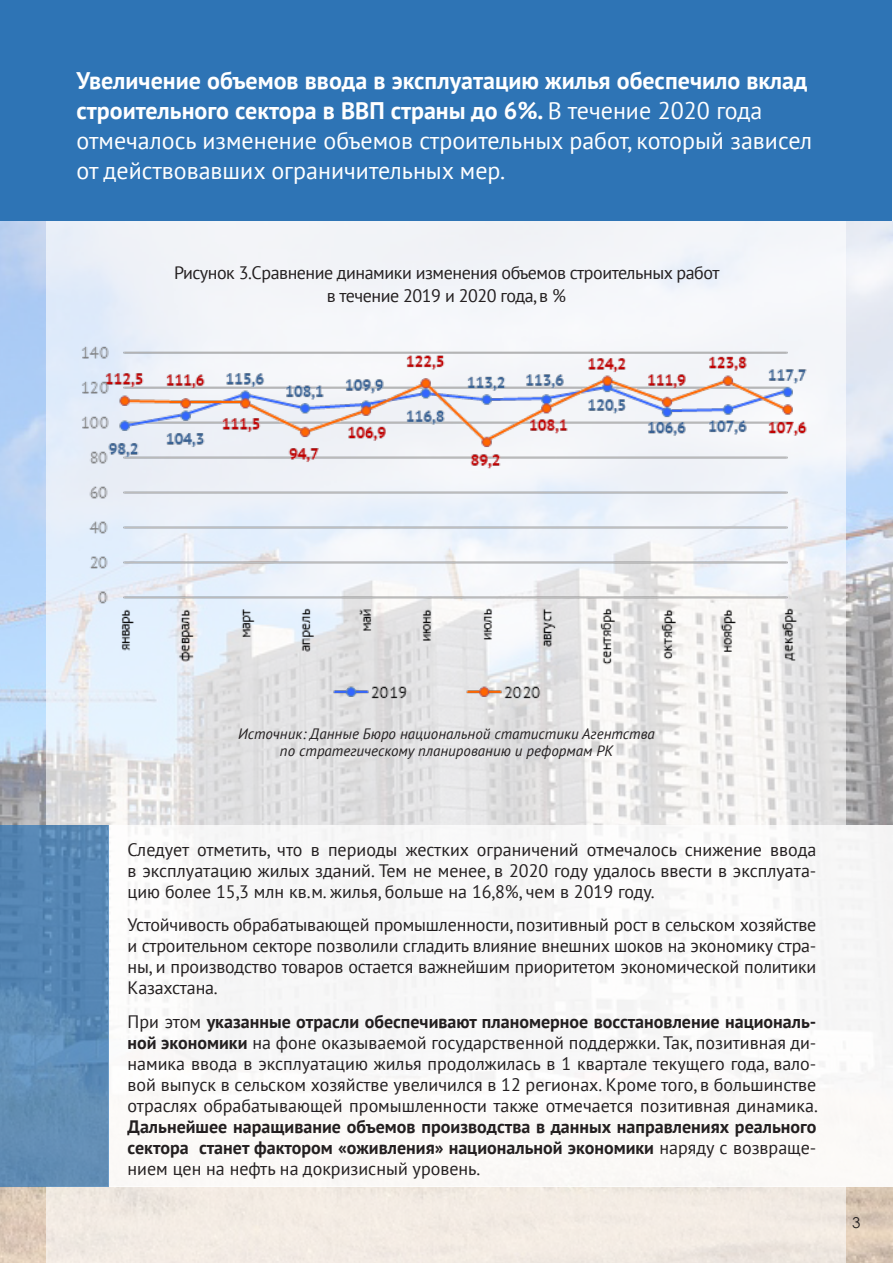
<style>
.page{position:relative;width:893px;height:1263px;background:#fff}
.page>*{position:absolute;margin:0;border:0;box-sizing:border-box;transform-origin:0 0}
.Pa6{font:24px/30px "PT Sans";color:#fff}
.основной_текст{font:18px/21px "PT Sans";color:#231f20;text-align:justify}
.Pa6-2{font:18px/22.5px "PT Sans";letter-spacing:-.025em;color:#231f20;text-align:center}
.Pa6-3{font:italic 15px/16.5px "PT Sans";color:#231f20;text-align:center}
.t1{font:15px "Century Gothic";color:#231f20}
.s1{font-weight:700}
</style>
<div class="page">
<img style="left:0;top:221px;width:893px;height:1042px">
<svg style="left:47px;top:221px;width:799px;height:604px;fill:#eef1f7"></svg>
<div style="left:47px;top:1186px;width:799px;height:77px;background:#f3ebe3"></div>
<div style="left:0;top:1px;width:891px;height:220px;background:#2e74b5"></div>
<img style="left:77px;top:327px;width:739px;height:396px">
<div style="left:108px;top:825px;width:785px;height:361px;background:#f9f8f7"></div>
<svg style="left:0;top:825px;width:108px;height:361px;background:#5a89b5"></svg>
<p class="Pa6" style="left:77px;top:65px;width:737px"><span class="s1">Увеличение объемов ввода в эксплуатацию жилья обеспечило вклад строительного сектора в ВВП страны до 6%.</span> В течение 2020 года отмечалось изменение объемов строительных работ, который зависел от действовавших ограничительных мер.</p>
<p class="Pa6-2" style="left:174px;top:261px;width:547px">Рисунок 3.Сравнение динамики изменения объемов строительных работ в течение 2019 и 2020 года, в %</p>
<p class="Pa6-3" style="left:238px;top:725px;width:418px">Источник: Данные Бюро национальной статистики Агентства по стратегическому планированию и реформам РК</p>
<p class="основной_текст" style="left:128px;top:838px;width:690px">Следует отметить, что в периоды жестких ограничений отмечалось снижение ввода в эксплуатацию жилых зданий. Тем не менее, в 2020 году удалось ввести в эксплуата&shy;цию более 15,3 млн кв.м. жилья, больше на 16,8%, чем в 2019 году.</p>
<p class="основной_текст" style="left:128px;top:914px;width:690px">Устойчивость обрабатывающей промышленности, позитивный рост в сельском хозяйстве и строительном секторе позволили сгладить влияние внешних шоков на экономику стра&shy;ны, и производство товаров остается важнейшим приоритетом экономической политики Казахстана.</p>
<p class="основной_текст" style="left:128px;top:1011px;width:692px">При этом <span class="s1">указанные отрасли обеспечивают планомерное восстановление националь&shy;ной экономики</span> на фоне оказываемой государственной поддержки. Так, позитивная ди&shy;намика ввода в эксплуатацию жилья продолжилась в 1 квартале текущего года, вало&shy;вой выпуск в сельском хозяйстве увеличился в 12 регионах. Кроме того, в большинстве отраслях обрабатывающей промышленности также отмечается позитивная динамика.<br><span class="s1">Дальнейшее наращивание объемов производства в данных направлениях реального сектора станет фактором «оживления» национальной экономики</span> наряду с возвраще&shy;нием цен на нефть на докризисный уровень.</p>
<p class="t1" style="left:852px;top:1212px;width:10px">3</p>
</div>
